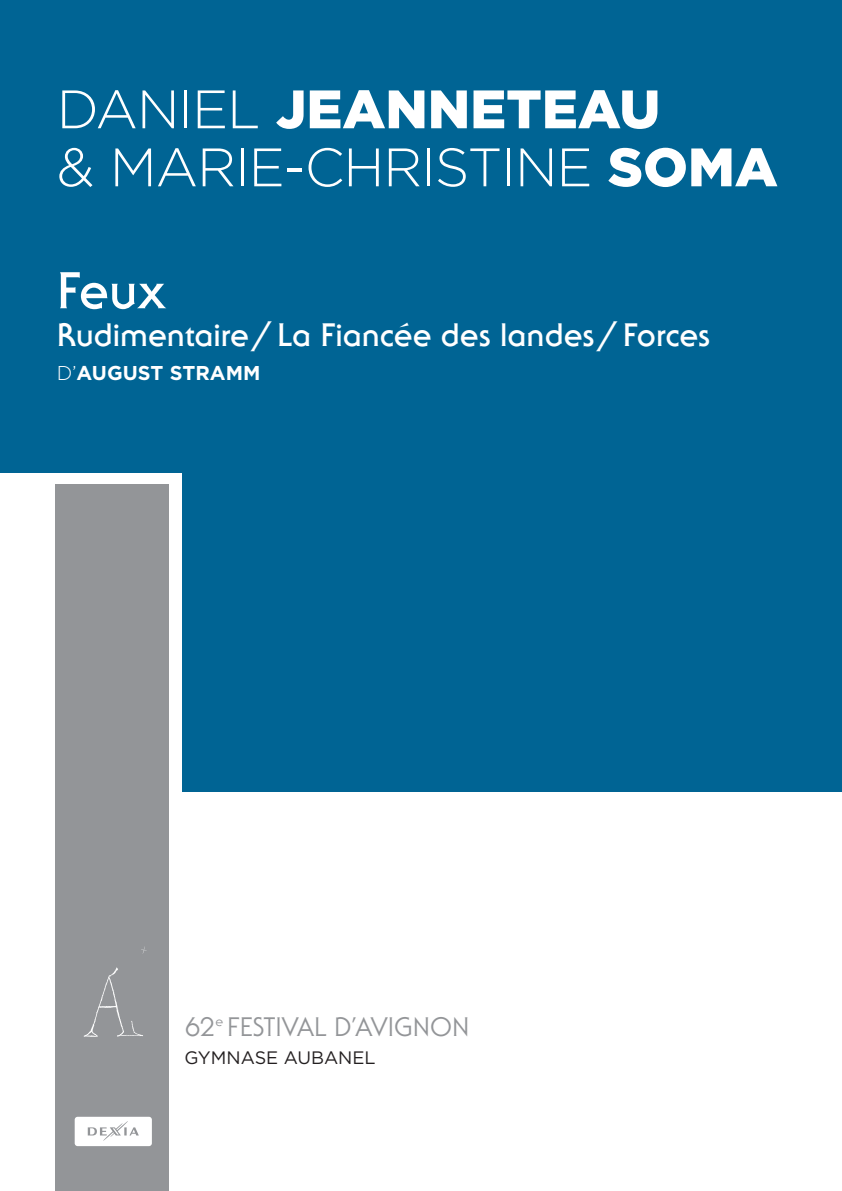
<style>
.page{position:relative;width:842px;height:1191px;background:#fff}
.page>*{position:absolute;margin:0;border:0;box-sizing:border-box;transform-origin:0 0}
.t1{font:300 54px/58px "Gotham";letter-spacing:-.02em;color:#fff}
.t2{font:700 54px "Serif Gothic EF";color:#fff}
.t3{font:700 34px "Serif Gothic EF";color:#fff}
.t4{font:28px "Serif Gothic EF";color:#939598}
.t5{font:700 20px "Gotham";color:#fff}
.t6{font:18px "Gotham";color:#231f20}
.s1{font-weight:900}
.s2{font-weight:300}
</style>
<div class="page">
<div style="left:0;top:0;width:842px;height:792px;background:#006494"></div>
<div style="left:0;top:473px;width:181px;height:566px;background:#fff"></div>
<div style="left:55px;top:484px;width:113px;height:707px;background:#939598"></div>
<svg style="left:141px;top:946px;width:6px;height:7px"></svg>
<svg style="left:84px;top:967px;width:59px;height:70px"></svg>
<svg style="left:75px;top:1116px;width:77px;height:30px;background:#f2f2f3"></svg>
<h1 class="t1" style="left:57px;top:81px;width:722px">DANIEL <span class="s1">JEANNETEAU<br></span>&amp; MARIE-CHRISTINE <span class="s1">SOMA</span></h1>
<h1 class="t2" style="left:57px;top:258px;width:111px">Feux</h1>
<p class="t3" style="left:57px;top:315px;width:655px">Rudimentaire / La Fiancée des landes / Forces</p>
<p class="t5" style="left:57px;top:361px;width:205px"><span class="s2">D’</span>AUGUST STRAMM</p>
<p class="t4" style="left:184px;top:1009px;width:287px">62<sup>e</sup> FESTIVAL D’AVIGNON</p>
<p class="t6" style="left:184px;top:1047px;width:193px">GYMNASE AUBANEL</p>
</div>
